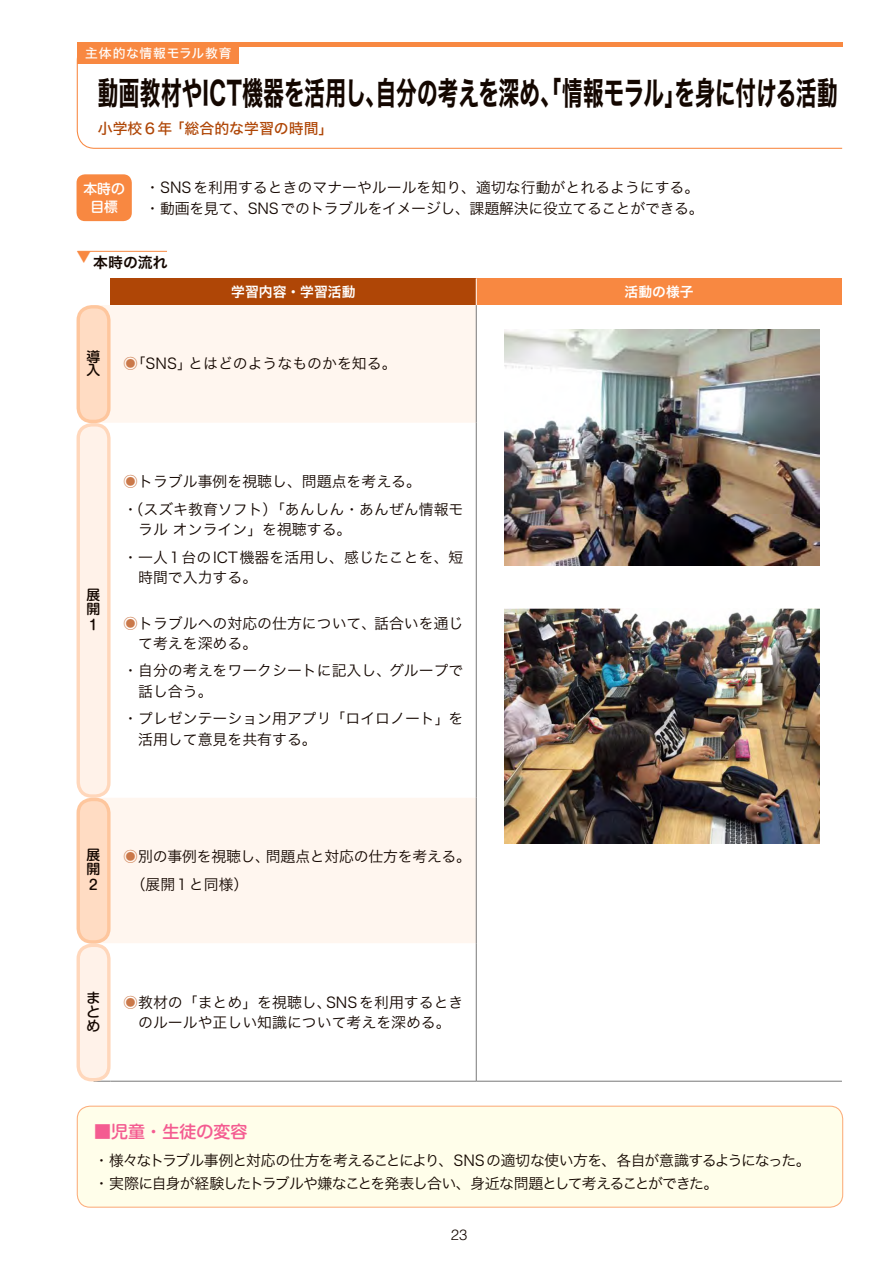
<style>
.page{position:relative;width:893px;height:1263px;background:#fff}
.page>*{position:absolute;margin:0;border:0;box-sizing:border-box;transform-origin:0 0}
.t1{font:31.95px "Hira Kaku Std N W7";letter-spacing:.005em;color:#140700;scale:.65 1}
.t2{font:500 16.95px "Shin M Go Pr 6";color:#f45c91}
.t3{font:14.85px/20.2px "Hira Kaku Std N W3";color:#140700}
.t4{font:14.85px/23.4px "Hira Kaku Std N W3";letter-spacing:-.06em;color:#140700}
.t5{font:14.85px "Hira Kaku Std N W5";color:#af4606}
.t6{font:14.85px "Hira Kaku Std N W6";color:#140700}
.t7{font:300 14.85px "Helvetica";color:#140700}
.t8{font:13.8px "Hira Kaku Std N W6";color:#fff}
.t9{font:500 13.8px/13.8px "Shin M Go Pr 6";color:#140700}
.t10{font:500 13.8px/17px "Shin M Go Pr 6";color:#fff;text-align:center}
.t11{font:12.75px "Hira Kaku Std N W5";letter-spacing:.06em;color:#fff}
.s1{color:#ca7849}
</style>
<div class="page">
<svg style="left:76px;top:42px;width:767px;height:107px"></svg>
<hr style="left:99px;top:43px;width:743px;height:4px;background:#f88841">
<div style="left:77px;top:174px;width:55px;height:47px;background:#f88841;border-radius:9px"></div>
<div style="left:77px;top:43px;width:161px;height:21px;background:#f88841"></div>
<div style="left:77px;top:1106px;width:766px;height:101px;background:#fffeea;border-radius:13px"></div>
<div style="left:77px;top:1106px;width:766px;height:102px;border:1px solid #fcad7b;border-radius:13px"></div>
<div style="left:111px;top:279px;width:365px;height:26px;background:#af4606"></div>
<div style="left:476px;top:279px;width:366px;height:26px;background:#f88841"></div>
<svg style="left:101px;top:305px;width:375px;height:638px"></svg>
<svg style="left:476px;top:279px;width:1px;height:26px"></svg>
<hr style="left:476px;top:305px;width:1px;height:118px;background:#787878">
<hr style="left:476px;top:423px;width:1px;height:375px;background:#787878">
<hr style="left:476px;top:798px;width:1px;height:145px;background:#787878">
<hr style="left:476px;top:943px;width:1px;height:138px;background:#787878">
<hr style="left:476px;top:1081px;width:366px;height:1px;background:#787878">
<svg style="left:94px;top:1081px;width:17px;height:1px"></svg>
<hr style="left:111px;top:1081px;width:365px;height:1px;background:#787878">
<hr style="left:77px;top:251px;width:90px;height:1px;background:#f88841">
<div style="left:78px;top:425px;width:31px;height:371px;background:#fff2e9;border-radius:14px"></div>
<div style="left:77px;top:423px;width:34px;height:375px;border:3px solid #ffd7bb;border-radius:14px"></div>
<div style="left:78px;top:945px;width:31px;height:135px;background:#fff2e9;border-radius:14px"></div>
<div style="left:77px;top:944px;width:34px;height:137px;border:3px solid #ffd7bb;border-radius:14px"></div>
<div style="left:78px;top:799px;width:31px;height:143px;background:#ffdcc3;border-radius:14px"></div>
<div style="left:77px;top:798px;width:34px;height:146px;border:3px solid #fec69d;border-radius:14px"></div>
<div style="left:78px;top:307px;width:31px;height:114px;background:#ffdcc3;border-radius:14px"></div>
<div style="left:77px;top:305px;width:34px;height:118px;border:3px solid #fec69d;border-radius:14px"></div>
<img style="left:505px;top:330px;width:314px;height:236px">
<img style="left:505px;top:608px;width:314px;height:235px">
<p class="t11" style="left:85px;top:43px;width:148px">主体的な情報モラル教育</p>
<h1 class="t1" style="left:98px;top:68px;width:1140px">動画教材やICT機器を活用し、自分の考えを深め、「情報モラル」を身に付ける活動</h1>
<p class="t5" style="left:98px;top:117px;width:237px">小学校６年「総合的な学習の時間」</p>
<p class="t10" style="left:83px;top:180px;width:43px">本時の目標</p>
<p class="t3" style="left:145px;top:176px;width:560px;line-height:21.3px">・SNSを利用するときのマナーやルールを知り、適切な行動がとれるようにする。・動画を見て、SNSでのトラブルをイメージし、課題解決に役立てることができる。</p>
<p class="t6" style="left:77px;top:251px;width:93px"><sup>▼</sup>本時の流れ</p>
<p class="t8" style="left:231px;top:281px;width:126px">学習内容・学習活動</p>
<p class="t8" style="left:625px;top:281px;width:71px">活動の様子</p>
<p class="t9" style="left:87px;top:349px;width:15px">導入</p>
<p class="t3" style="left:123px;top:354px;width:275px"><span class="s1">◉</span>「SNS」とはどのようなものかを知る。</p>
<p class="t9" style="left:87px;top:587px;width:15px">展開</p>
<p class="t9" style="left:87px;top:617px;width:10px">１</p>
<p class="t3" style="left:123px;top:468px;width:342px;line-height:27.6px"><span class="s1">◉</span>トラブル事例を視聴し、問題点を考える。<br>・（スズキ教育ソフト）「あんしん・あんぜん情報モ</p>
<p class="t3" style="left:123px;top:515px;width:342px;line-height:27.6px;text-indent:15px">ラル オンライン」を視聴する。<br>・一人1台のICT機器を活用し、感じたことを、短</p>
<p class="t3" style="left:138px;top:567px;width:121px">時間で入力する。</p>
<p class="t3" style="left:138px;top:613px;width:327px;text-indent:-15px"><span class="s1">◉</span>トラブルへの対応の仕方について、話合いを通じて考えを深める。</p>
<p class="t3" style="left:138px;top:660px;width:327px;text-indent:-15px">・自分の考えをワークシートに記入し、グループで話し合う。</p>
<p class="t3" style="left:138px;top:708px;width:327px;text-indent:-15px">・プレゼンテーション用アプリ「ロイロノート」を活用して意見を共有する。</p>
<p class="t9" style="left:87px;top:847px;width:15px">展開</p>
<p class="t9" style="left:87px;top:877px;width:12px">２</p>
<p class="t3" style="left:123px;top:843px;width:349px;line-height:27.6px"><span class="s1">◉</span>別の事例を視聴し、問題点と対応の仕方を考える。　（展開1と同様）</p>
<p class="t9" style="left:87px;top:990px;width:15px;text-align:justify">まとめ</p>
<p class="t3" style="left:123px;top:992px;width:342px;text-align:center"><span class="s1">◉</span>教材の「まとめ」を視聴し、SNSを利用するときのルールや正しい知識について考えを深める。</p>
<p class="t2" style="left:94px;top:1117px;width:155px">■児童・生徒の変容</p>
<p class="t4" style="left:94px;top:1148px;width:718px">・様々なトラブル事例と対応の仕方を考えることにより、SNSの適切な使い方を、各自が意識するようになった。・実際に自身が経験したトラブルや嫌なことを発表し合い、身近な問題として考えることができた。</p>
<p class="t7" style="left:451px;top:1225px;width:18px">23</p>
</div>
